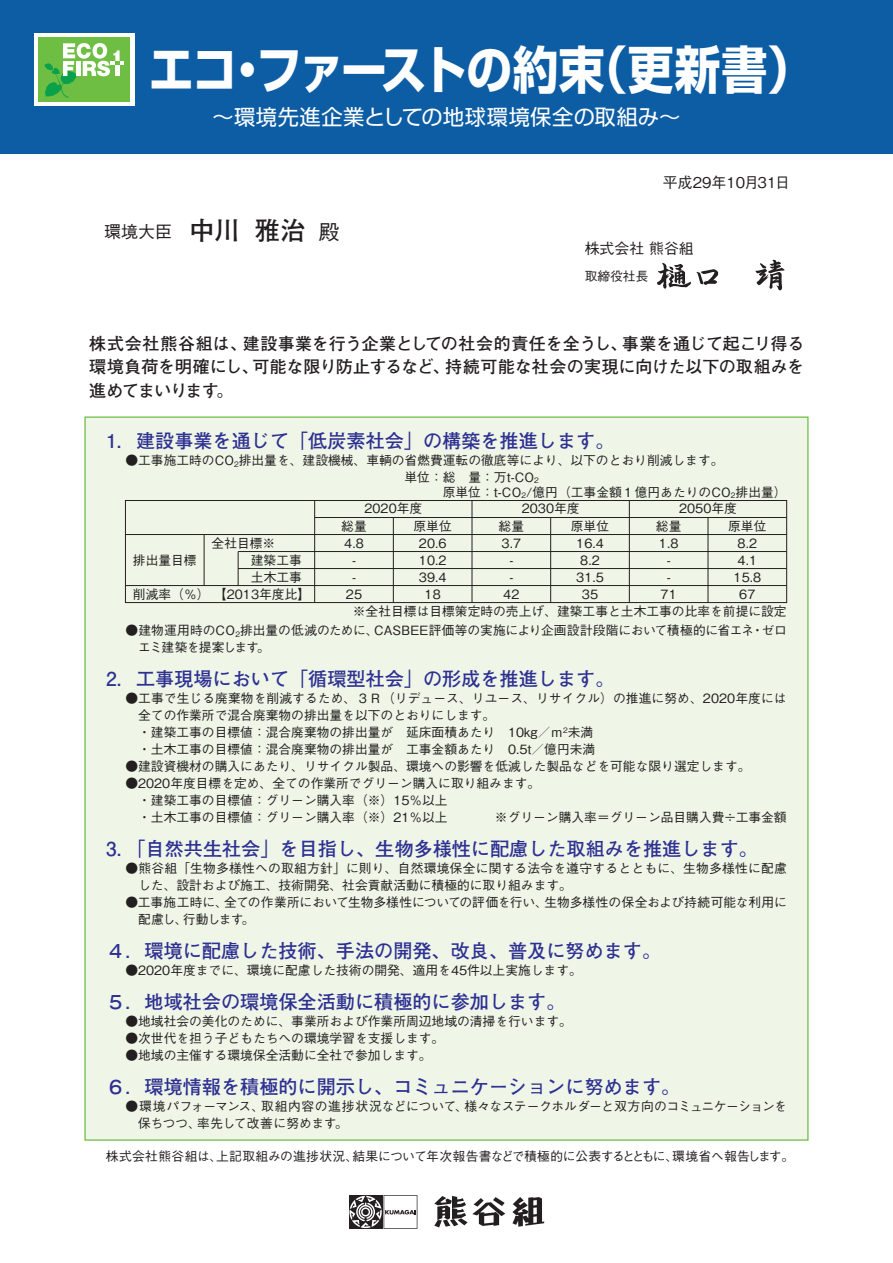
<style>
.page{position:relative;width:893px;height:1263px;background:#fff}
.page>*{position:absolute;margin:0;border:0;box-sizing:border-box;transform-origin:0 0}
.t1{font:700 51px "Shin Go Pr 6 N";letter-spacing:-.025em;color:#fff;scale:.9 1}
.t2{font:21.3px "Shin Go Pr 6 N";letter-spacing:.015em;color:#fff}
.t3{font:700 19.2px "Futo Go B101 Pr 6 N";color:#2e3092}
.t4{font:700 16.95px/23.4px "Futo Go B101 Pr 6 N";letter-spacing:-.01em;color:#231f20;text-align:justify}
.t5{font:500 16.95px "Gothic BBB Pr 6 N";color:#231f20}
.t6{font:500 14.85px "Gothic BBB Pr 6 N";color:#231f20}
.t7{font:500 12.75px/17px "Gothic BBB Pr 6 N";color:#231f20}
.t8{font:500 12.75px/17px "Gothic BBB Pr 6 N";letter-spacing:-.025em;color:#231f20}
.s1{font-family:"Futo Go B101 Pr 6 N";font-weight:700;font-size:25.5px}
.s2{font-size:21.3px}
</style>
<div class="page">
<div style="left:0;top:0;width:893px;height:153px;background:#0d5da5"></div>
<div style="left:84px;top:416px;width:725px;height:725px;background:#eff6e8;border:1px solid #6ebe44"></div>
<div style="left:34px;top:33px;width:100px;height:73px;background:#fff"></div>
<div style="left:38px;top:37px;width:92px;height:65px;background:#6ebe44"></div>
<svg style="left:44px;top:43px;width:80px;height:55px"></svg>
<svg style="left:434px;top:1196px;width:71px;height:31px"></svg>
<svg style="left:512px;top:1197px;width:32px;height:30px"></svg>
<svg style="left:349px;top:1195px;width:68px;height:34px"></svg>
<svg style="left:657px;top:263px;width:61px;height:26px"></svg>
<svg style="left:755px;top:260px;width:30px;height:30px"></svg>
<div style="left:125px;top:500px;width:662px;height:103px;border:1px solid #231f20"></div>
<hr style="left:315px;top:517px;width:472px;height:1px;background:#231f20">
<hr style="left:125px;top:534px;width:662px;height:1px;background:#231f20">
<hr style="left:238px;top:551px;width:549px;height:1px;background:#231f20">
<hr style="left:238px;top:568px;width:549px;height:1px;background:#231f20">
<hr style="left:125px;top:585px;width:662px;height:1px;background:#231f20">
<hr style="left:708px;top:517px;width:1px;height:85px;background:#231f20">
<hr style="left:629px;top:500px;width:1px;height:102px;background:#231f20">
<hr style="left:550px;top:517px;width:1px;height:85px;background:#231f20">
<hr style="left:472px;top:500px;width:1px;height:102px;background:#231f20">
<hr style="left:393px;top:517px;width:1px;height:85px;background:#231f20">
<hr style="left:314px;top:500px;width:1px;height:102px;background:#231f20">
<hr style="left:204px;top:534px;width:1px;height:51px;background:#231f20">
<hr style="left:238px;top:551px;width:1px;height:34px;background:#231f20">
<h1 class="t1" style="left:103px;top:29px;width:791px">　エコ・ファーストの約束（更新書）</h1>
<h2 class="t2" style="left:213px;top:100px;width:469px">～環境先進企業としての地球環境保全の取組み～</h2>
<h3 class="t5" style="left:104px;top:218px;width:237px">環境大臣　<span class="s1">中川雅治</span> <span class="s2">殿</span></h3>
<p class="t6" style="left:663px;top:171px;width:129px">平成29年10月31日</p>
<p class="t6" style="left:585px;top:236px;width:111px">株式会社 熊谷組</p>
<p class="t7" style="left:585px;top:267px;width:65px">取締役社長</p>
<h3 class="t4" style="left:89px;top:331px;width:717px">株式会社熊谷組は、建設事業を行う企業としての社会的責任を全うし、事業を通じて起こリ得る環境負荷を明確にし、可能な限り防止するなど、持続可能な社会の実現に向けた以下の取組みを進めてまいります。</h3>
<h3 class="t3" style="left:106px;top:425px;width:510px">1．建設事業を通じて「低炭素社会」の構築を推進します。</h3>
<p class="t7" style="left:125px;top:451px;width:600px">●工事施工時のCO<sub>2</sub>排出量を、建設機械、車輌の省燃費運転の徹底等により、以下のとおり削減します。</p>
<p class="t7" style="left:443px;top:469px;width:345px;line-height:14.9px;text-indent:-38px">単位：総　量：万t-CO<sub>2<br></sub>原単位：t-CO<sub>2</sub>/億円（工事金額１億円あたりのCO<sub>2</sub>排出量）</p>
<p class="t7" style="left:364px;top:499px;width:60px">2020年度</p>
<p class="t7" style="left:522px;top:499px;width:60px">2030年度</p>
<p class="t7" style="left:679px;top:499px;width:60px">2050年度</p>
<p class="t7" style="left:341px;top:517px;width:27px">総量</p>
<p class="t7" style="left:414px;top:517px;width:40px">原単位</p>
<p class="t7" style="left:499px;top:517px;width:27px">総量</p>
<p class="t7" style="left:571px;top:517px;width:40px">原単位</p>
<p class="t7" style="left:656px;top:517px;width:27px">総量</p>
<p class="t7" style="left:728px;top:517px;width:40px">原単位</p>
<p class="t7" style="left:344px;top:534px;width:21px">4.8</p>
<p class="t7" style="left:419px;top:534px;width:29px">20.6</p>
<p class="t7" style="left:502px;top:534px;width:21px">3.7</p>
<p class="t7" style="left:576px;top:534px;width:29px">16.4</p>
<p class="t7" style="left:659px;top:534px;width:21px">1.8</p>
<p class="t7" style="left:738px;top:534px;width:21px">8.2</p>
<p class="t7" style="left:212px;top:534px;width:65px">全社目標※</p>
<p class="t7" style="left:133px;top:585px;width:179px">削減率（％）【2013年度比】</p>
<p class="t7" style="left:133px;top:551px;width:65px">排出量目標</p>
<p class="t7" style="left:251px;top:551px;width:53px">建築工事</p>
<p class="t7" style="left:352px;top:551px;width:6px">-</p>
<p class="t7" style="left:419px;top:551px;width:29px">10.2</p>
<p class="t7" style="left:509px;top:551px;width:6px">-</p>
<p class="t7" style="left:580px;top:551px;width:21px">8.2</p>
<p class="t7" style="left:667px;top:551px;width:6px">-</p>
<p class="t7" style="left:738px;top:551px;width:21px">4.1</p>
<p class="t7" style="left:251px;top:568px;width:53px">土木工事</p>
<p class="t7" style="left:352px;top:568px;width:6px">-</p>
<p class="t7" style="left:419px;top:568px;width:29px">39.4</p>
<p class="t7" style="left:509px;top:568px;width:6px">-</p>
<p class="t7" style="left:576px;top:568px;width:29px">31.5</p>
<p class="t7" style="left:667px;top:568px;width:6px">-</p>
<p class="t7" style="left:734px;top:568px;width:29px">15.8</p>
<p class="t7" style="left:346px;top:585px;width:18px">25</p>
<p class="t7" style="left:425px;top:585px;width:18px">18</p>
<p class="t7" style="left:503px;top:585px;width:18px">42</p>
<p class="t7" style="left:582px;top:585px;width:18px">35</p>
<p class="t7" style="left:661px;top:585px;width:18px">71</p>
<p class="t7" style="left:353px;top:585px;width:435px;text-indent:386px">67<br>※全社目標は目標策定時の売上げ、建築工事と土木工事の比率を前提に設定</p>
<p class="t7" style="left:138px;top:621px;width:650px;text-indent:-13px">●建物運用時のCO<sub>2</sub>排出量の低減のために、CASBEE評価等の実施により企画設計段階において積極的に省エネ・ゼロエミ建築を提案します。</p>
<h3 class="t3" style="left:106px;top:663px;width:510px">2．工事現場において「循環型社会」の形成を推進します。</h3>
<p class="t7" style="left:125px;top:689px;width:663px">●工事で生じる廃棄物を削減するため、３Ｒ（リデュース、リユース、リサイクル）の推進に努め、2020年度には</p>
<p class="t7" style="left:138px;top:706px;width:359px">全ての作業所で混合廃棄物の排出量を以下のとおりにします。</p>
<p class="t7" style="left:125px;top:723px;width:469px">　・建築工事の目標値：混合廃棄物の排出量が　延床面積あたり　10kg／ｍ<sup>2</sup>未満</p>
<p class="t7" style="left:125px;top:740px;width:471px">　・土木工事の目標値：混合廃棄物の排出量が　工事金額あたり　0.5t／億円未満</p>
<p class="t7" style="left:125px;top:757px;width:627px">●建設資機材の購入にあたり、リサイクル製品、環境への影響を低減した製品などを可能な限り選定します。</p>
<p class="t7" style="left:125px;top:774px;width:416px">●2020年度目標を定め、全ての作業所でグリーン購入に取り組みます。　・建築工事の目標値：グリーン購入率（※）15％以上<br>　・土木工事の目標値：グリーン購入率（※）21％以上</p>
<p class="t7" style="left:495px;top:808px;width:293px">※グリーン購入率＝グリーン品目購入費÷工事金額</p>
<h3 class="t3" style="left:106px;top:833px;width:653px">3．「自然共生社会」を目指し、生物多様性に配慮した取組みを推進します。</h3>
<p class="t7" style="left:138px;top:859px;width:650px;text-indent:-13px">●熊谷組「生物多様性への取組方針」に則り、自然環境保全に関する法令を遵守するとともに、生物多様性に配慮した、設計および施工、技術開発、社会貢献活動に積極的に取り組みます。</p>
<p class="t7" style="left:138px;top:893px;width:650px;text-indent:-13px">●工事施工時に、全ての作業所において生物多様性についての評価を行い、生物多様性の保全および持続可能な利用に配慮し、行動します。</p>
<h3 class="t3" style="left:106px;top:935px;width:556px">４．環境に配慮した技術、手法の開発、改良、普及に努めます。</h3>
<p class="t7" style="left:125px;top:961px;width:458px">●2020年度までに、環境に配慮した技術の開発、適用を45件以上実施します。</p>
<h3 class="t3" style="left:106px;top:986px;width:461px">５．地域社会の環境保全活動に積極的に参加します。</h3>
<p class="t7" style="left:125px;top:1012px;width:448px">●地域社会の美化のために、事業所および作業所周辺地域の清掃を行います。</p>
<p class="t7" style="left:125px;top:1029px;width:320px">●次世代を担う子どもたちへの環境学習を支援します。</p>
<p class="t7" style="left:125px;top:1046px;width:308px">●地域の主催する環境保全活動に全社で参加します。</p>
<h3 class="t3" style="left:106px;top:1071px;width:576px">６．環境情報を積極的に開示し、コミュニケーションに努めます。</h3>
<p class="t8" style="left:138px;top:1097px;width:650px;text-indent:-13px">●環境パフォーマンス、取組内容の進捗状況などについて、様々なステークホルダーと双方向のコミュニケーションを保ちつつ、率先して改善に努めます。</p>
<p class="t7" style="left:106px;top:1147px;width:690px">株式会社熊谷組は、上記取組みの進捗状況、結果について年次報告書などで積極的に公表するとともに、環境省へ報告します。</p>
</div>
